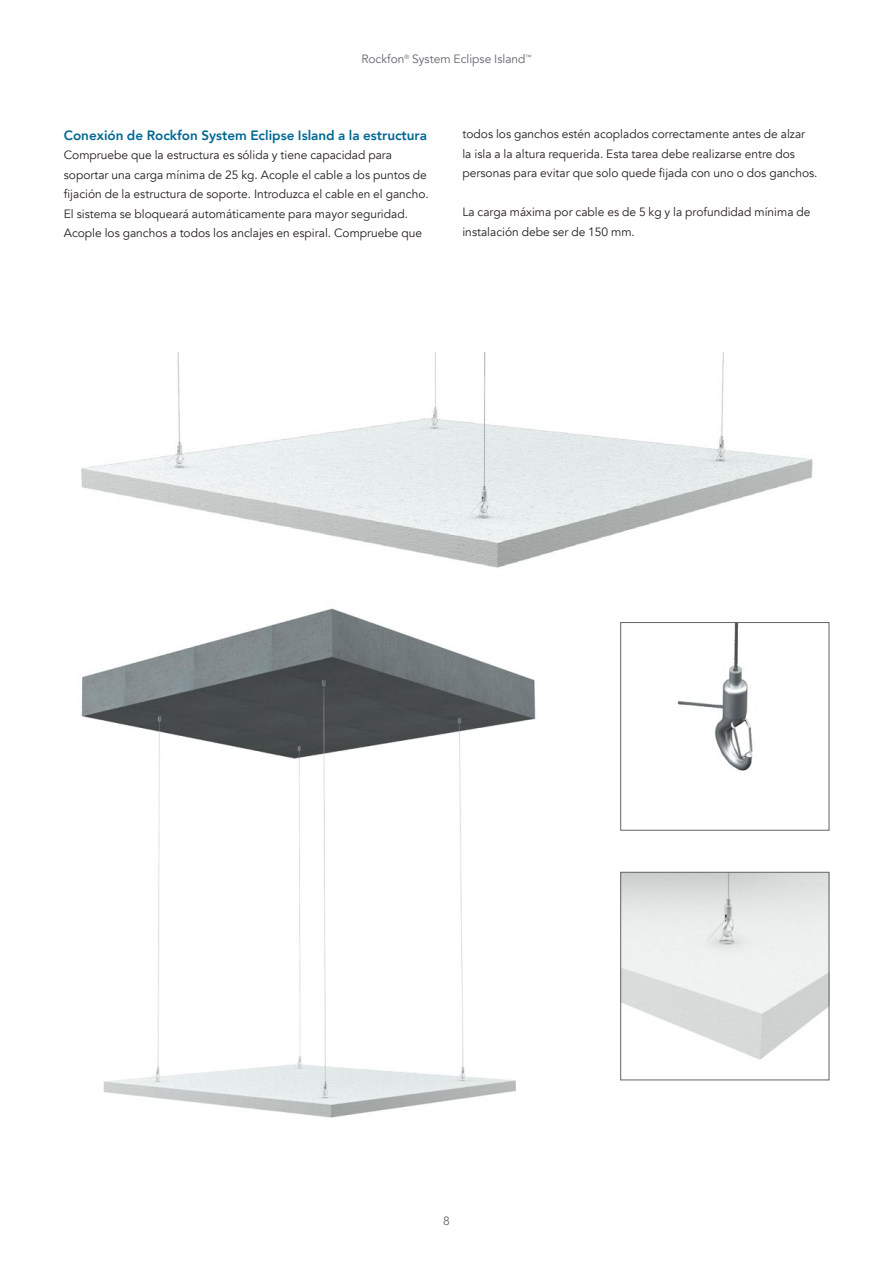
<style>
.page{position:relative;width:893px;height:1263px;background:#fff}
.page>*{position:absolute;margin:0;border:0;box-sizing:border-box;transform-origin:0 0}
.t1{font:800 13.5px "Avenir";color:#006893}
.t2{font:12px/19.5px "Avenir";color:#231f20}
.t3{font:12px "Avenir";color:#636466}
</style>
<div class="page">
<img style="left:81px;top:352px;width:732px;height:216px">
<img style="left:81px;top:608px;width:455px;height:510px">
<img style="left:677px;top:624px;width:76px;height:147px">
<div style="left:620px;top:622px;width:209px;height:208px;border:1px solid #636466"></div>
<img style="left:622px;top:874px;width:205px;height:186px">
<div style="left:620px;top:872px;width:209px;height:208px;border:1px solid #636466"></div>
<p class="t3" style="left:361px;top:52px;width:172px">Rockfon<sup>®</sup> System Eclipse Island<sup>™</sup></p>
<p class="t1" style="left:64px;top:124px;width:365px">Conexión de Rockfon System Eclipse Island a la estructura</p>
<p class="t2" style="left:64px;top:146px;width:367px">Compruebe que la estructura es sólida y tiene capacidad para soportar una carga mínima de 25 kg. Acople el cable a los puntos de fijación de la estructura de soporte. Introduzca el cable en el gancho.<br>El sistema se bloqueará automáticamente para mayor seguridad.<br>Acople los ganchos a todos los anclajes en espiral. Compruebe que</p>
<p class="t2" style="left:462px;top:125px;width:357px">todos los ganchos estén acoplados correctamente antes de alzar<br>la isla a la altura requerida. Esta tarea debe realizarse entre dos personas para evitar que solo quede fijada con uno o dos ganchos.</p>
<p class="t2" style="left:462px;top:203px;width:349px">La carga máxima por cable es de 5 kg y la profundidad mínima de instalación debe ser de 150 mm.</p>
<p class="t3" style="left:443px;top:1213px;width:8px">8</p>
</div>
